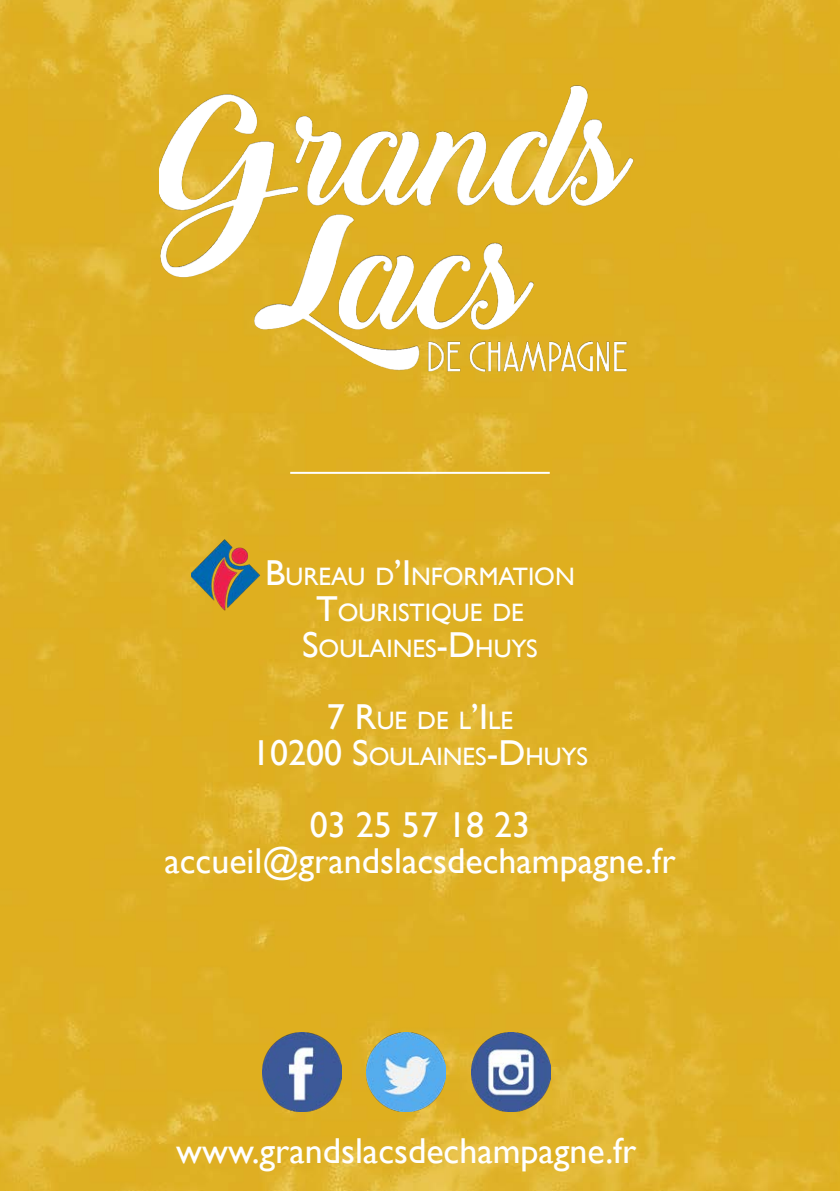
<style>
.page{position:relative;width:840px;height:1191px;background:#fff}
.page>*{position:absolute;margin:0;border:0;box-sizing:border-box;transform-origin:0 0}
.t1{font:36px "Gill Sans";color:#fff}
.t2{font:36px "Gill Sans";color:#fff}
.t3{font:25.2px "Gill Sans";color:#fff}
.s1{font-size:36px}
</style>
<div class="page">
<img style="left:0;top:0;width:839px;height:1191px">
<img style="left:160px;top:82px;width:507px;height:304px">
<img style="left:262px;top:1032px;width:79px;height:79px">
<img style="left:366px;top:1032px;width:79px;height:79px">
<img style="left:471px;top:1032px;width:79px;height:79px">
<img style="left:191px;top:539px;width:72px;height:72px">
<hr style="left:290px;top:472px;width:259px;height:2px;background:#fff">
<p class="t3" style="left:265px;top:562px;width:311px"><span class="s1">B</span>UREAU D<span class="s1">’I</span>NFORMATION</p>
<p class="t3" style="left:316px;top:598px;width:209px"><span class="s1">T</span>OURISTIQUE DE</p>
<p class="t3" style="left:302px;top:634px;width:237px"><span class="s1">S</span>OULAINES<span class="s1">-D</span> HUYS</p>
<p class="t3" style="left:327px;top:706px;width:187px"><span class="s1">7 R</span>UE DE L<span class="s1">’I</span>LE</p>
<p class="t3" style="left:252px;top:742px;width:337px"><span class="s1">10200 S</span>OULAINES<span class="s1">-D</span> HUYS</p>
<p class="t2" style="left:310px;top:804px;width:222px">03 25 57 18 23</p>
<p class="t1" style="left:164px;top:840px;width:512px">accueil@grandslacsdechampagne.fr</p>
<p class="t1" style="left:176px;top:1129px;width:461px">www.grandslacsdechampagne.fr</p>
</div>
